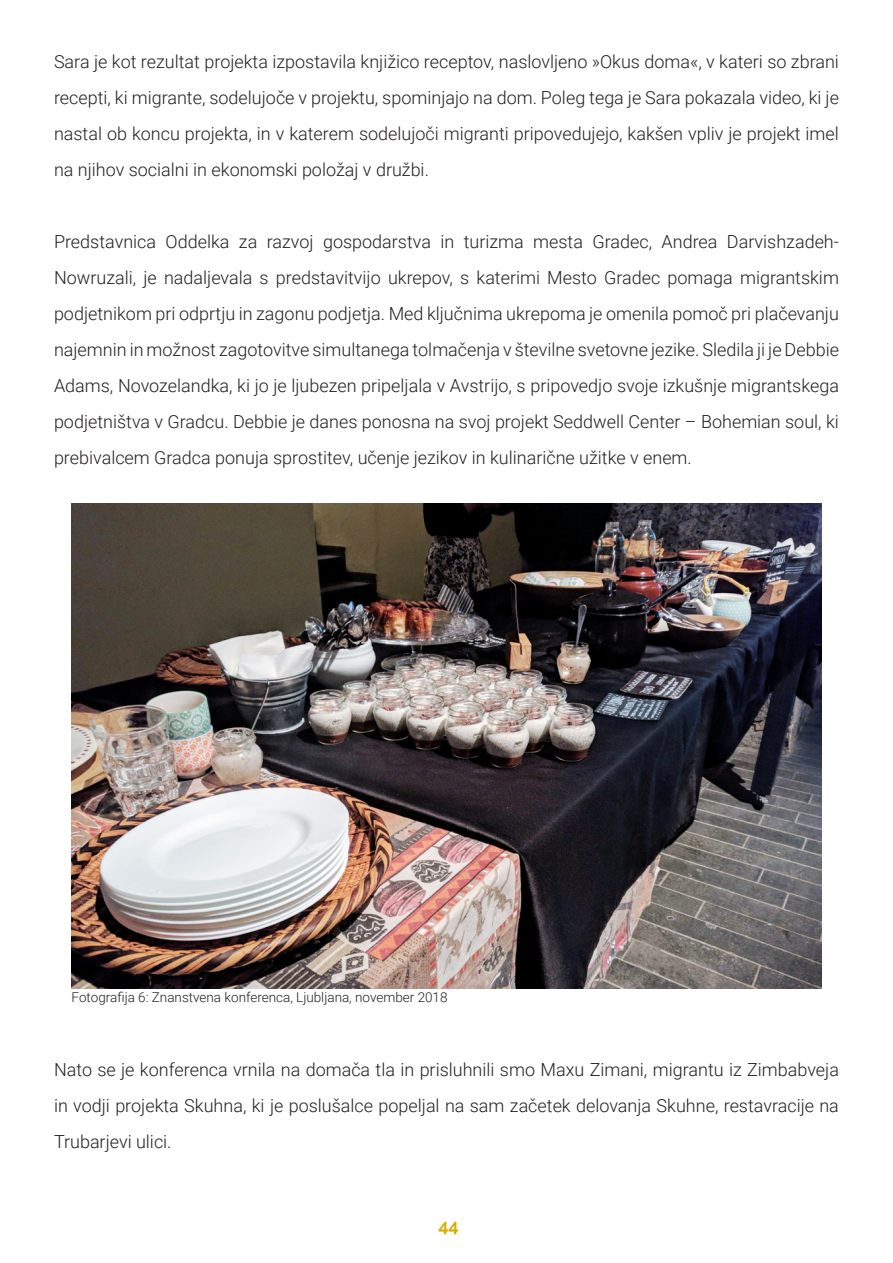
<style>
.page{position:relative;width:893px;height:1263px;background:#fff}
.page>*{position:absolute;margin:0;border:0;box-sizing:border-box;transform-origin:0 0}
.No_Spacing{font:300 18px/36px "Roboto";color:#231f20;text-align:justify}
.t1{font:700 18px "Raleway";color:#d4b104}
.t2{font:300 13.5px "Roboto";color:#231f20}
</style>
<div class="page">
<img style="left:72px;top:503px;width:749px;height:486px">
<p class="No_Spacing" style="left:54px;top:42px;width:786px">Sara je kot rezultat projekta izpostavila knjižico receptov, naslovljeno »Okus doma«, v kateri so zbrani recepti, ki migrante, sodelujoče v projektu, spominjajo na dom. Poleg tega je Sara pokazala video, ki je nastal ob koncu projekta, in v katerem sodelujoči migranti pripovedujejo, kakšen vpliv je projekt imel na njihov socialni in ekonomski položaj v družbi.</p>
<p class="No_Spacing" style="left:54px;top:222px;width:786px">Predstavnica Oddelka za razvoj gospodarstva in turizma mesta Gradec, Andrea Darvishzadeh-Nowruzali, je nadaljevala s predstavitvijo ukrepov, s katerimi Mesto Gradec pomaga migrantskim podjetnikom pri odprtju in zagonu podjetja. Med ključnima ukrepoma je omenila pomoč pri plačevanju najemnin in možnost zagotovitve simultanega tolmačenja v številne svetovne jezike. Sledila ji je Debbie Adams, Novozelandka, ki jo je ljubezen pripeljala v Avstrijo, s pripovedjo svoje izkušnje migrantskega podjetništva v Gradcu. Debbie je danes ponosna na svoj projekt Seddwell Center – Bohemian soul, ki prebivalcem Gradca ponuja sprostitev, učenje jezikov in kulinarične užitke v enem.</p>
<p class="t2" style="left:72px;top:988px;width:377px">Fotografija 6: Znanstvena konferenca, Ljubljana, november 2018</p>
<p class="No_Spacing" style="left:54px;top:1050px;width:786px">Nato se je konferenca vrnila na domača tla in prisluhnili smo Maxu Zimani, migrantu iz Zimbabveja in vodji projekta Skuhna, ki je poslušalce popeljal na sam začetek delovanja Skuhne, restavracije na Trubarjevi ulici.</p>
<p class="t1" style="left:438px;top:1215px;width:22px">44</p>
</div>
